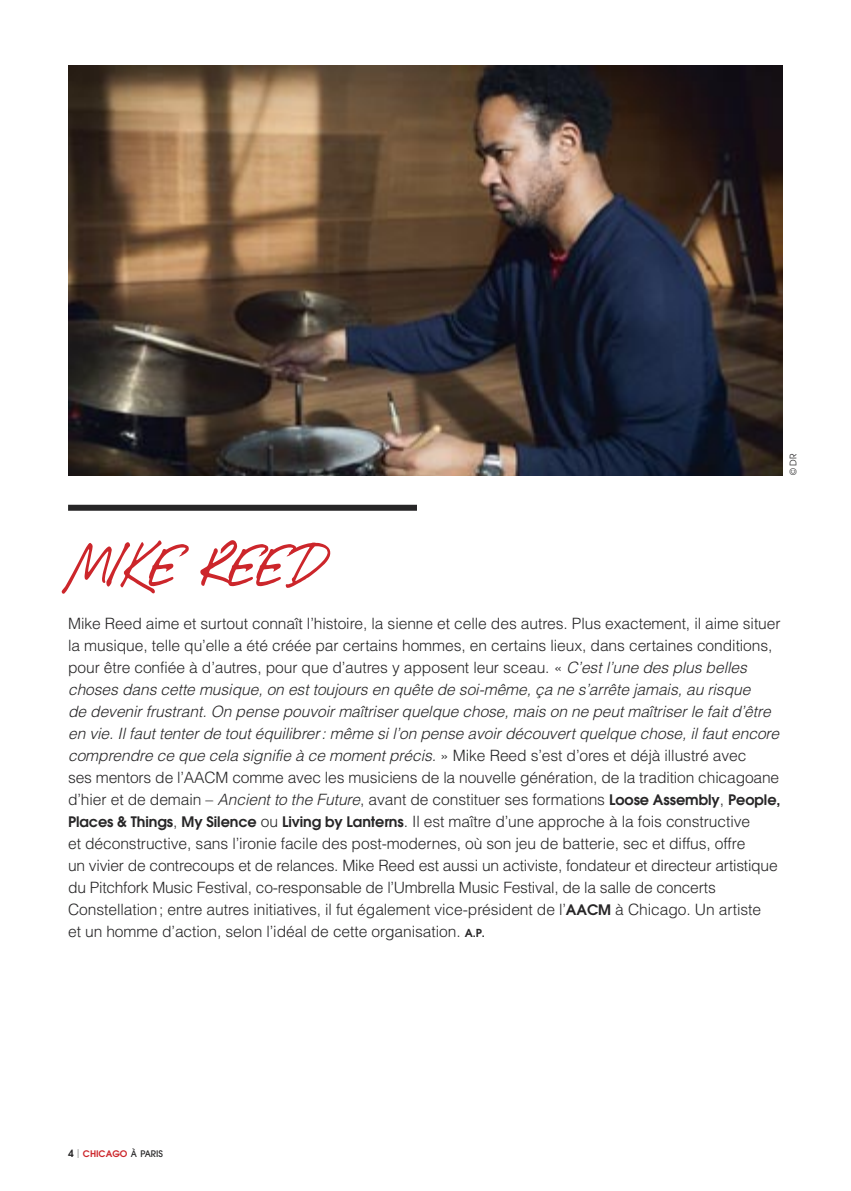
<style>
.page{position:relative;width:851px;height:1191px;background:#fff}
.page>*{position:absolute;margin:0;border:0;box-sizing:border-box;transform-origin:0 0}
.t1{font:60px "Southpaw";color:#cc262b}
.t2{font:300 15.6px/22px "Helvetica LT Pro";letter-spacing:-.005em;color:#272627}
.t3{font:600 9px "ITC Avant Garde Pro";color:#cc262b}
.t4{font:9px "ITC Avant Garde Pro";color:#272627}
.s1{font-style:italic}
.s2{font-family:"ITC Avant Garde Pro";font-weight:600;font-size:14.4px}
.s3{font-family:"ITC Avant Garde Pro";font-weight:600;font-size:11px}
.s4{font-size:10px;color:#272627}
.s5{font-weight:200;font-size:12px;color:#272627}
.s6{font-weight:500;color:#272627}
</style>
<div class="page">
<div style="left:68px;top:505px;width:349px;height:6px;background:#272627"></div>
<img style="left:68px;top:66px;width:714px;height:409px">
<p class="t4" style="left:787px;top:475px;width:23px;rotate:-90deg">© DR</p>
<h1 class="t1" style="left:68px;top:528px;width:257px">MIKE REED</h1>
<p class="t2" style="left:68px;top:614px;width:714px">Mike Reed aime et surtout connaît l’histoire, la sienne et celle des autres. Plus exactement, il aime situer la musique, telle qu’elle a été créée par certains hommes, en certains lieux, dans certaines conditions, pour être confiée à d’autres, pour que d’autres y apposent leur sceau. « <span class="s1">C’est l’une des plus belles choses dans cette musique, on est toujours en quête de soi-même, ça ne s’arrête jamais, au risque<br>de devenir frustrant. On pense pouvoir maîtriser quelque chose, mais on ne peut maîtriser le fait d’être en vie. Il faut tenter de tout équilibrer: même si l’on pense avoir découvert quelque chose, il faut encore comprendre ce que cela signifie à ce moment précis.</span> » Mike Reed s’est d’ores et déjà illustré avec<br>ses mentors de l’AACM comme avec les musiciens de la nouvelle génération, de la tradition chicagoane d’hier et de demain – <span class="s1">Ancient to the Future</span>, avant de constituer ses formations <span class="s2">Loose Assembly</span>, <span class="s2">People, Places &amp; Things</span>, <span class="s2">My Silence</span> ou <span class="s2">Living by Lanterns</span>. Il est maître d’une approche à la fois constructive<br>et déconstructive, sans l’ironie facile des post-modernes, où son jeu de batterie, sec et diffus, offre<br>un vivier de contrecoups et de relances. Mike Reed est aussi un activiste, fondateur et directeur artistique du Pitchfork Music Festival, co-responsable de l’Umbrella Music Festival, de la salle de concerts Constellation; entre autres initiatives, il fut également vice-président de l’<span class="s2">AACM</span> à Chicago. Un artiste<br>et un homme d’action, selon l’idéal de cette organisation. <span class="s3">A.P.</span></p>
<p class="t3" style="left:68px;top:1150px;width:96px"><span class="s4">4</span> <span class="s5">I</span> CHICAGO <span class="s6">À PARIS</span></p>
</div>
